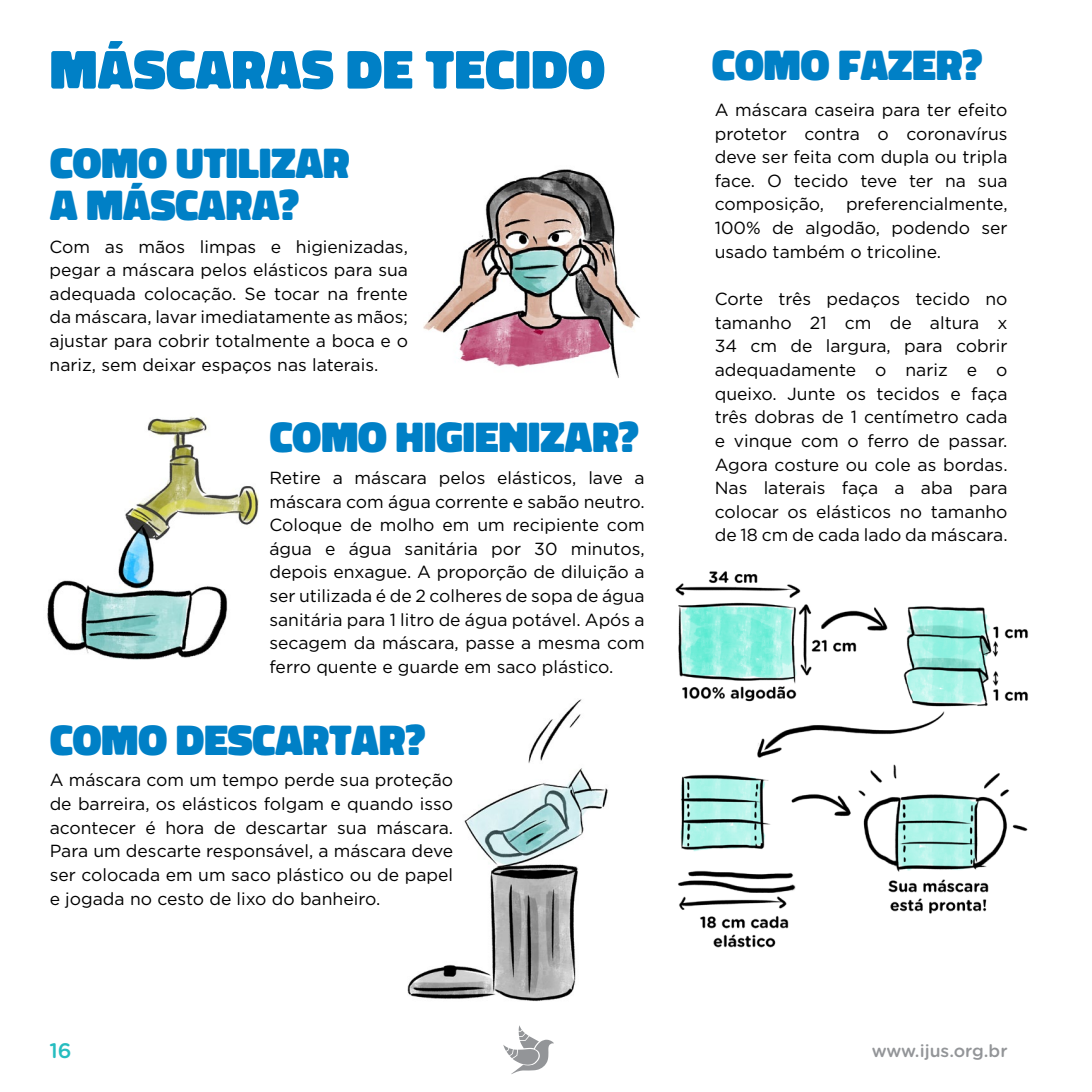
<style>
.page{position:relative;width:1092px;height:1092px;background:#fff}
.page>*{position:absolute;margin:0;border:0;box-sizing:border-box;transform-origin:0 0}
.t1{font:900 56px "Don Jose";color:#0080c6}
.t2{font:900 43.75px/42px "Don Jose";letter-spacing:-.01em;color:#0080c6}
.t3{font:500 21px "Gotham Rounded";color:#26bdc0}
.t4{font:17.5px/23.6px "Gotham";color:#000;text-align:justify}
.t5{font:500 17.5px "Gotham Rounded";color:#939598}
</style>
<div class="page">
<svg style="left:503px;top:1025px;width:51px;height:49px"></svg>
<img style="left:423px;top:169px;width:217px;height:209px">
<img style="left:407px;top:699px;width:201px;height:303px">
<img style="left:47px;top:416px;width:211px;height:244px">
<img style="left:675px;top:571px;width:353px;height:377px">
<h1 class="t1" style="left:50px;top:39px;width:557px">MÁSCARAS DE TECIDO</h1>
<h2 class="t2" style="left:50px;top:145px;width:301px">COMO UTILIZAR<br>A MÁSCARA?</h2>
<p class="t4" style="left:50px;top:234px;width:360px">Com as mãos limpas e higienizadas, pegar a máscara pelos elásticos para sua adequada colocação. Se tocar na frente da máscara, lavar imediatamente as mãos; ajustar para cobrir totalmente a boca e o nariz, sem deixar espaços nas laterais.</p>
<h2 class="t2" style="left:269px;top:420px;width:371px">COMO HIGIENIZAR?</h2>
<p class="t4" style="left:269px;top:465px;width:377px">Retire a máscara pelos elásticos, lave a máscara com água corrente e sabão neutro.<br>Coloque de molho em um recipiente com água e água sanitária por 30 minutos, depois enxague. A proporção de diluição a ser utilizada é de 2 colheres de sopa de água sanitária para 1 litro de água potável. Após a secagem da máscara, passe a mesma com ferro quente e guarde em saco plástico.</p>
<h2 class="t2" style="left:50px;top:722px;width:377px">COMO DESCARTAR?</h2>
<p class="t4" style="left:50px;top:767px;width:405px">A máscara com um tempo perde sua proteção de barreira, os elásticos folgam e quando isso acontecer é hora de descartar sua máscara.<br>Para um descarte responsável, a máscara deve ser colocada em um saco plástico ou de papel e jogada no cesto de lixo do banheiro.</p>
<h2 class="t2" style="left:711px;top:48px;width:272px">COMO FAZER?</h2>
<p class="t4" style="left:714px;top:97px;width:294px">A máscara caseira para ter efeito protetor contra o coronavírus deve ser feita com dupla ou tripla face. O tecido teve ter na sua composição,</p>
<p class="t4" style="left:714px;top:192px;width:294px;text-indent:131px">preferencialmente, 100% de algodão, podendo ser usado também o tricoline.</p>
<p class="t4" style="left:714px;top:286px;width:294px">Corte três pedaços tecido no tamanho 21 cm de altura x 34 cm de largura, para cobrir adequadamente o nariz e o queixo. Junte os tecidos e faça três dobras de 1 centímetro cada e vinque com o ferro de passar.<br>Agora costure ou cole as bordas.<br>Nas laterais faça a aba para colocar os elásticos no tamanho de 18 cm de cada lado da máscara.</p>
<p class="t3" style="left:50px;top:1035px;width:24px">16</p>
<p class="t5" style="left:871px;top:1038px;width:137px">www.ijus.org.br</p>
</div>
